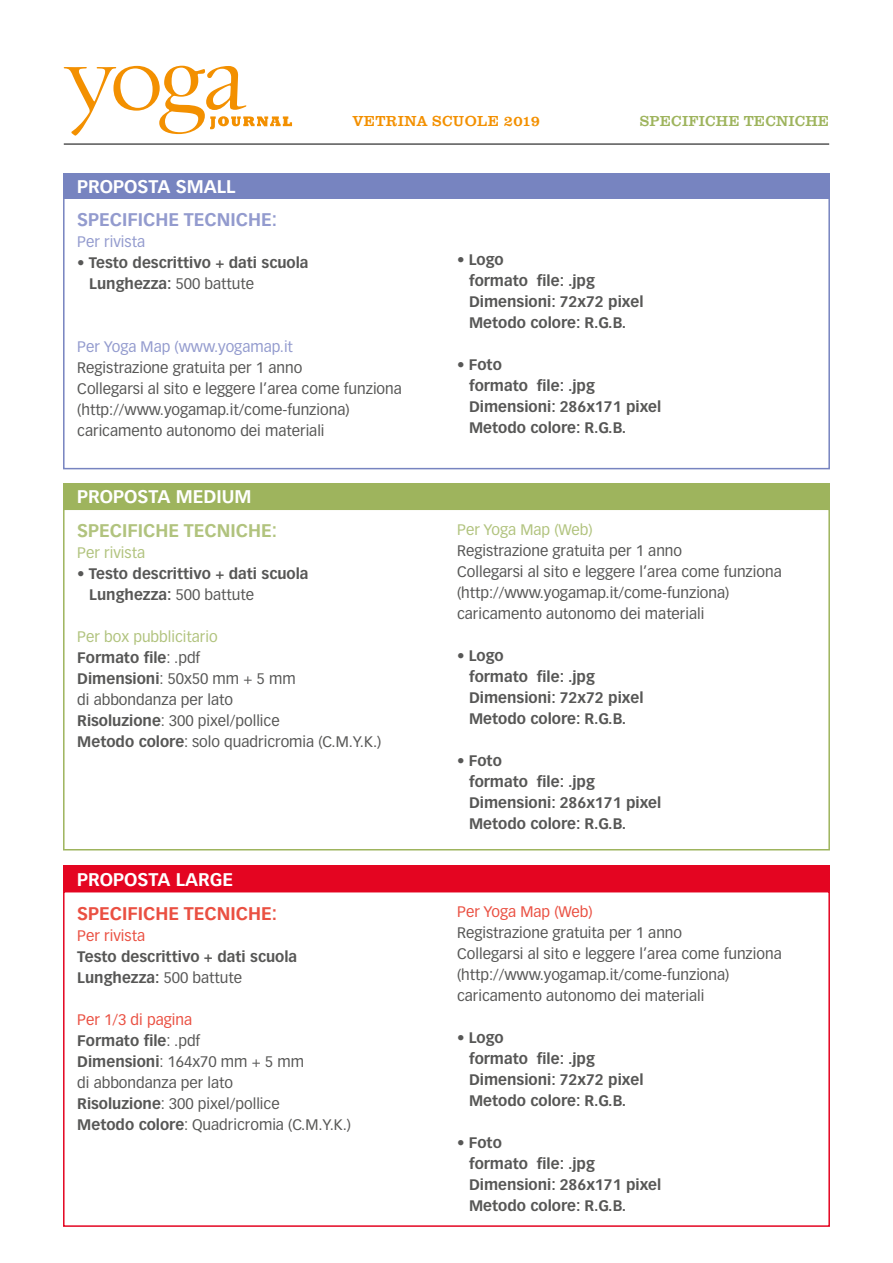
<style>
.page{position:relative;width:893px;height:1263px;background:#fff}
.page>*{position:absolute;margin:0;border:0;box-sizing:border-box;transform-origin:0 0}
.t1{font:700 18px "Vectora LH";color:#fff}
.t2{font:700 18px "Vectora LH";color:#939bce}
.t3{font:700 18px "Vectora LH";color:#b1c37e}
.t4{font:700 18px "Vectora LH";color:#ea5042}
.t5{font:15px/21px "Vectora LH";color:#575756}
.t6{font:700 15px/21px "Vectora LH";color:#575756}
.t7{font:15px "Vectora LH";color:#939bce}
.t8{font:15px "Vectora LH";color:#b1c37e}
.t9{font:15px "Vectora LH";color:#ea5042}
.t10{font:15px "URW Clarendon T";letter-spacing:.01em;color:#9eb45d}
.t11{font:15px "URW Clarendon T";letter-spacing:.025em;color:#f39000}
.s1{font-weight:400}
.s2{color:#b1c37e}
.s3{font-weight:700}
.s4{color:#ea5042}
</style>
<div class="page">
<hr style="left:64px;top:144px;width:765px;height:1px;background:#000">
<svg style="left:64px;top:66px;width:228px;height:70px"></svg>
<div style="left:63px;top:197px;width:767px;height:272px;border:2px solid #7784c0"></div>
<div style="left:63px;top:174px;width:767px;height:25px;background:#7784c0"></div>
<div style="left:63px;top:483px;width:767px;height:27px;background:#9eb45d"></div>
<div style="left:63px;top:891px;width:767px;height:336px;border:2px solid #e40521"></div>
<div style="left:63px;top:866px;width:767px;height:25px;background:#e40521"></div>
<p class="t1" style="left:77px;top:176px;width:13px">proposta</p>
<p class="t1" style="left:176px;top:176px;width:13px">small</p>
<p class="t11" style="left:353px;top:112px;width:189px">VETRINA SCUOLE 2019</p>
<p class="t10" style="left:640px;top:112px;width:191px">SPECIFICHE TECNICHE</p>
<p class="t2" style="left:77px;top:208px;width:22px">Speci</p>
<p class="t2" style="left:128px;top:208px;width:68px">fiche tecnic</p>
<p class="t2" style="left:248px;top:208px;width:30px">he:</p>
<p class="t7" style="left:77px;top:233px;width:69px">Per rivista</p>
<p class="t6" style="left:89px;top:252px;width:221px;text-indent:-12px">• Testo descrittivo + dati scuola<br>Lunghezza: <span class="s1">500 battute</span></p>
<p class="t7" style="left:77px;top:338px;width:217px">Per Yoga Map (www.yogamap.it</p>
<p class="t5" style="left:77px;top:357px;width:326px">Registrazione gratuita per 1 anno<br>Collegarsi al sito e leggere l’area come funziona (http://www.yogamap.it/come-funziona) caricamento autonomo dei materiali</p>
<p class="t1" style="left:77px;top:486px;width:13px">proposta</p>
<p class="t1" style="left:176px;top:486px;width:14px">medium</p>
<p class="t3" style="left:77px;top:520px;width:22px">Speci</p>
<p class="t3" style="left:128px;top:520px;width:68px">fiche tecnic</p>
<p class="t3" style="left:248px;top:520px;width:30px">he:</p>
<p class="t8" style="left:77px;top:544px;width:69px">Per rivista</p>
<p class="t6" style="left:89px;top:563px;width:221px;text-indent:-12px">• Testo descrittivo + dati scuola<br>Lunghezza: <span class="s1">500 battute</span></p>
<p class="t5" style="left:77px;top:626px;width:306px"><span class="s2">Per box pubblicitario<br></span><span class="s3">Formato file</span>: .pdf<br><span class="s3">Dimensioni</span>: 50x50 mm + 5 mm<br>di abbondanza per lato<br><span class="s3">Risoluzione</span>: 300 pixel/pollice<br><span class="s3">Metodo colore</span>: solo quadricromia (C.M.Y.K.)</p>
<p class="t1" style="left:77px;top:868px;width:13px">proposta</p>
<p class="t1" style="left:176px;top:868px;width:13px">large</p>
<p class="t4" style="left:77px;top:902px;width:22px">Speci</p>
<p class="t4" style="left:128px;top:902px;width:68px">fiche tecnic</p>
<p class="t4" style="left:248px;top:902px;width:30px">he:</p>
<p class="t9" style="left:77px;top:926px;width:69px">Per rivista</p>
<p class="t6" style="left:77px;top:946px;width:221px">Testo descrittivo + dati scuola<br>Lunghezza: <span class="s1">500 battute</span></p>
<p class="t5" style="left:77px;top:1009px;width:275px"><span class="s4">Per 1/3 di pagina<br></span><span class="s3">Formato file</span>: .pdf<br><span class="s3">Dimensioni</span>: 164x70 mm + 5 mm<br>di abbondanza per lato<br><span class="s3">Risoluzione</span>: 300 pixel/pollice<br><span class="s3">Metodo colore</span>: Quadricromia (C.M.Y.K.)</p>
<p class="t6" style="left:469px;top:249px;width:176px;text-indent:-12px"><span class="s1">•</span> Logo<br>formato ἀfile: .jpg<br>Dimensioni: 72x72 pixel<br>Metodo colore: R.G.B.</p>
<p class="t6" style="left:469px;top:354px;width:194px;text-indent:-12px"><span class="s1">•</span> Foto<br>formato ἀfile: .jpg<br>Dimensioni: 286x171 pixel<br>Metodo colore: R.G.B.</p>
<p class="t8" style="left:457px;top:521px;width:137px">Per Yoga Map (Web)</p>
<p class="t5" style="left:457px;top:540px;width:326px">Registrazione gratuita per 1 anno<br>Collegarsi al sito e leggere l’area come funziona (http://www.yogamap.it/come-funziona) caricamento autonomo dei materiali</p>
<p class="t6" style="left:469px;top:645px;width:176px;text-indent:-12px"><span class="s1">•</span> Logo<br>formato ἀfile: .jpg<br>Dimensioni: 72x72 pixel<br>Metodo colore: R.G.B.</p>
<p class="t6" style="left:469px;top:750px;width:194px;text-indent:-12px"><span class="s1">•</span> Foto<br>formato ἀfile: .jpg<br>Dimensioni: 286x171 pixel<br>Metodo colore: R.G.B.</p>
<p class="t9" style="left:457px;top:903px;width:137px">Per Yoga Map (Web)</p>
<p class="t5" style="left:457px;top:922px;width:326px">Registrazione gratuita per 1 anno<br>Collegarsi al sito e leggere l’area come funziona (http://www.yogamap.it/come-funziona) caricamento autonomo dei materiali</p>
<p class="t6" style="left:469px;top:1027px;width:176px;text-indent:-12px"><span class="s1">•</span> Logo<br>formato ἀfile: .jpg<br>Dimensioni: 72x72 pixel<br>Metodo colore: R.G.B.</p>
<p class="t6" style="left:469px;top:1132px;width:194px;text-indent:-12px"><span class="s1">•</span> Foto<br>formato ἀfile: .jpg<br>Dimensioni: 286x171 pixel<br>Metodo colore: R.G.B.</p>
</div>
